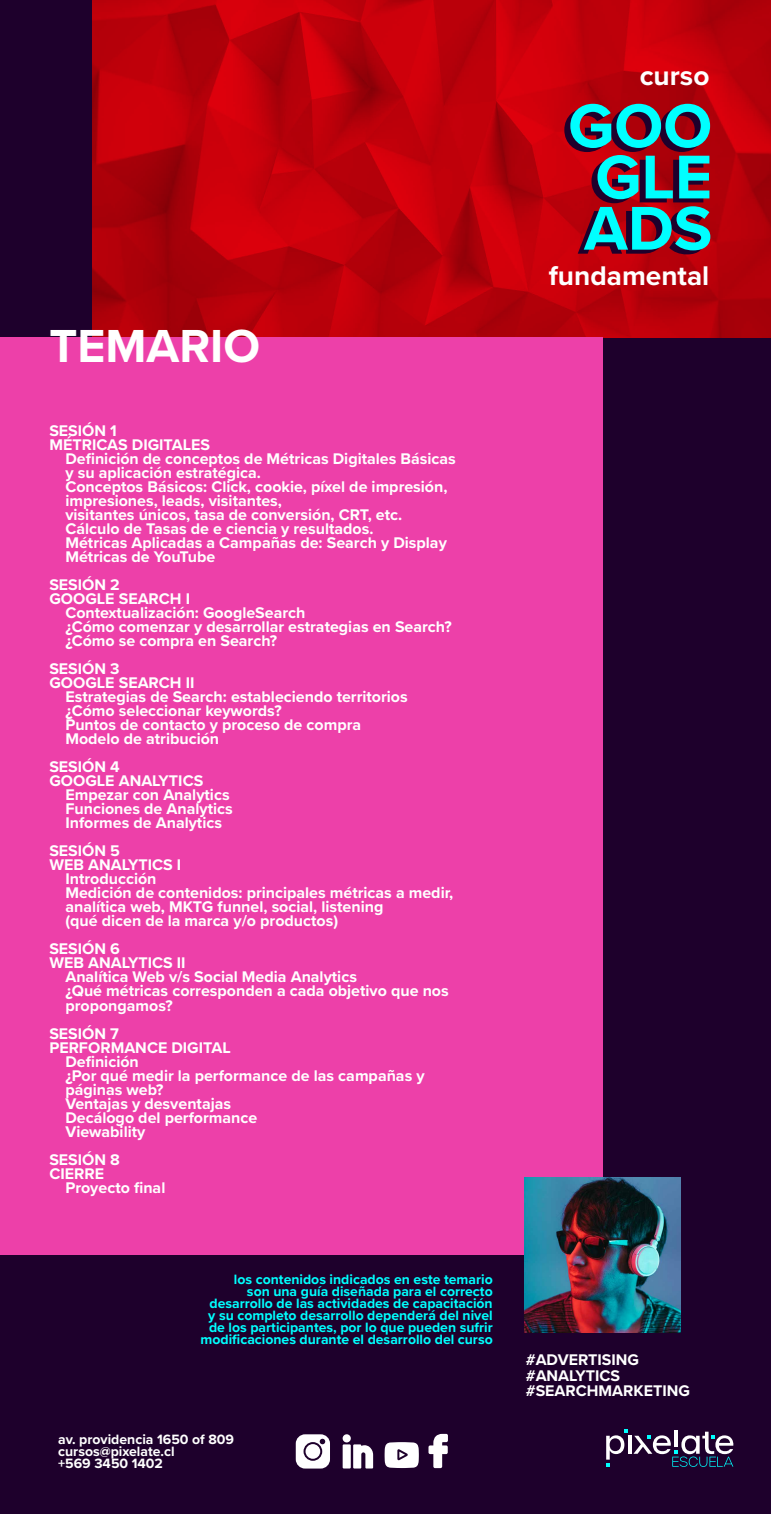
<style>
.page{position:relative;width:771px;height:1514px;background:#fff}
.page>*{position:absolute;margin:0;border:0;box-sizing:border-box;transform-origin:0 0}
.t1{font:700 64px/51.2px "Proxima Nova";color:#0ff;text-align:justify}
.t2{font:700 48px "Proxima Nova";color:#fff}
.t3{font:700 28px "Proxima Nova";color:#fff}
.t4{font:700 16px/15.4px "Proxima Nova";color:#fff}
.t5{font:700 14px/12px "Proxima Nova";color:#0ff;text-align:right}
.t6{font:700 14px/12px "Proxima Nova";color:#fff}
</style>
<div class="page">
<div style="left:0;top:0;width:770px;height:1513px;background:#1e002c"></div>
<svg style="left:92px;top:0;width:678px;height:338px;background:#bc000a"></svg>
<div style="left:0;top:338px;width:602px;height:916px;background:#ed40a9"></div>
<svg style="left:428px;top:1433px;width:20px;height:34px"></svg>
<svg style="left:353px;top:1444px;width:20px;height:24px"></svg>
<div style="left:342px;top:1444px;width:9px;height:24px;background:#fff"></div>
<div style="left:342px;top:1434px;width:9px;height:8px;background:#fff;border-radius:50%"></div>
<svg style="left:384px;top:1442px;width:35px;height:25px"></svg>
<svg style="left:296px;top:1434px;width:34px;height:34px"></svg>
<div style="left:305px;top:1443px;width:15px;height:15px;background:#fff;border-radius:50%"></div>
<svg style="left:628px;top:1435px;width:3px;height:18px"></svg>
<hr style="left:674px;top:1429px;width:3px;height:17px;background:#fff">
<svg style="left:633px;top:1431px;width:100px;height:35px"></svg>
<svg style="left:606px;top:1429px;width:21px;height:37px"></svg>
<img style="left:524px;top:1177px;width:156px;height:155px">
<h2 class="t2" style="left:49px;top:310px;width:212px">TEMARIO</h2>
<p class="t4" style="left:49px;top:423px;width:69px">SESIÓN 1</p>
<p class="t4" style="left:49px;top:437px;width:162px">MÉTRICAS DIGITALES</p>
<p class="t4" style="left:65px;top:451px;width:392px">Definición de conceptos de Métricas Digitales Básicas</p>
<p class="t4" style="left:65px;top:465px;width:197px">y su aplicación estratégica.</p>
<p class="t4" style="left:65px;top:479px;width:383px">Conceptos Básicos: Click, cookie, píxel de impresión,</p>
<p class="t4" style="left:65px;top:493px;width:218px">impresiones, leads, visitantes,</p>
<p class="t4" style="left:65px;top:507px;width:338px">visitantes únicos, tasa de conversión, CRT, etc.</p>
<p class="t4" style="left:65px;top:521px;width:309px">Cálculo de Tasas de e ciencia y resultados.</p>
<p class="t4" style="left:65px;top:535px;width:383px">Métricas Aplicadas a Campañas de: Search y Display</p>
<p class="t4" style="left:65px;top:549px;width:151px">Métricas de YouTube</p>
<p class="t4" style="left:49px;top:577px;width:72px">SESIÓN 2</p>
<p class="t4" style="left:49px;top:591px;width:142px">GOOGLE SEARCH I</p>
<p class="t4" style="left:65px;top:605px;width:241px">Contextualización: GoogleSearch</p>
<p class="t4" style="left:65px;top:619px;width:388px">¿Cómo comenzar y desarrollar estrategias en Search?</p>
<p class="t4" style="left:65px;top:633px;width:213px">¿Cómo se compra en Search?</p>
<p class="t4" style="left:49px;top:661px;width:72px">SESIÓN 3</p>
<p class="t4" style="left:49px;top:675px;width:147px">GOOGLE SEARCH II</p>
<p class="t4" style="left:65px;top:689px;width:344px">Estrategias de Search: estableciendo territorios</p>
<p class="t4" style="left:65px;top:703px;width:218px">¿Cómo seleccionar keywords?</p>
<p class="t4" style="left:65px;top:717px;width:297px">Puntos de contacto y proceso de compra</p>
<p class="t4" style="left:65px;top:731px;width:155px">Modelo de atribución</p>
<p class="t4" style="left:49px;top:759px;width:72px">SESIÓN 4</p>
<p class="t4" style="left:49px;top:773px;width:155px">GOOGLE ANALYTICS</p>
<p class="t4" style="left:65px;top:787px;width:166px">Empezar con Analytics</p>
<p class="t4" style="left:65px;top:801px;width:169px">Funciones de Analytics</p>
<p class="t4" style="left:65px;top:815px;width:158px">Informes de Analytics</p>
<p class="t4" style="left:49px;top:843px;width:72px">SESIÓN 5</p>
<p class="t4" style="left:49px;top:857px;width:133px">WEB ANALYTICS I</p>
<p class="t4" style="left:65px;top:871px;width:93px">Introducción</p>
<p class="t4" style="left:65px;top:885px;width:389px">Medición de contenidos: principales métricas a medir,</p>
<p class="t4" style="left:65px;top:899px;width:319px">analítica web, MKTG funnel, social, listening</p>
<p class="t4" style="left:65px;top:913px;width:274px">(qué dicen de la marca y/o productos)</p>
<p class="t4" style="left:49px;top:941px;width:72px">SESIÓN 6</p>
<p class="t4" style="left:49px;top:955px;width:138px">WEB ANALYTICS II</p>
<p class="t4" style="left:65px;top:969px;width:293px">Analítica Web v/s Social Media Analytics</p>
<p class="t4" style="left:65px;top:983px;width:385px">¿Qué métricas corresponden a cada objetivo que nos</p>
<p class="t4" style="left:65px;top:997px;width:109px">propongamos?</p>
<p class="t4" style="left:49px;top:1025px;width:71px">SESIÓN 7</p>
<p class="t4" style="left:49px;top:1039px;width:183px">PERFORMANCE DIGITAL</p>
<p class="t4" style="left:65px;top:1053px;width:75px">Definición</p>
<p class="t4" style="left:65px;top:1067px;width:360px">¿Por qué medir la performance de las campañas y</p>
<p class="t4" style="left:65px;top:1081px;width:100px">páginas web?</p>
<p class="t4" style="left:65px;top:1095px;width:167px">Ventajas y desventajas</p>
<p class="t4" style="left:65px;top:1109px;width:193px">Decálogo del performance</p>
<p class="t4" style="left:65px;top:1123px;width:81px">Viewability</p>
<p class="t4" style="left:49px;top:1151px;width:72px">SESIÓN 8</p>
<p class="t4" style="left:49px;top:1165px;width:56px">CIERRE</p>
<p class="t4" style="left:65px;top:1179px;width:101px">Proyecto final</p>
<p class="t5" style="left:200px;top:1272px;width:294px">los contenidos indicados en este temario<br>son una guía diseñada para el correcto desarrollo de las actividades de capacitación y su completo desarrollo dependerá del nivel de los participantes, por lo que pueden sufrir modificaciones durante el desarrollo del curso</p>
<p class="t6" style="left:58px;top:1433px;width:177px">av. providencia 1650 of 809 cursos@pixelate.cl<br>+569 3450 1402</p>
<h3 class="t3" style="left:639px;top:55px;width:71px">curso</h3>
<h1 class="t1" style="left:568px;top:99px;width:145px">GOO GLE ADS</h1>
<h3 class="t3" style="left:548px;top:255px;width:162px">fundamental</h3>
<p class="t4" style="left:525px;top:1351px;width:166px">#ADVERTISING #ANALYTICS #SEARCHMARKETING</p>
</div>
